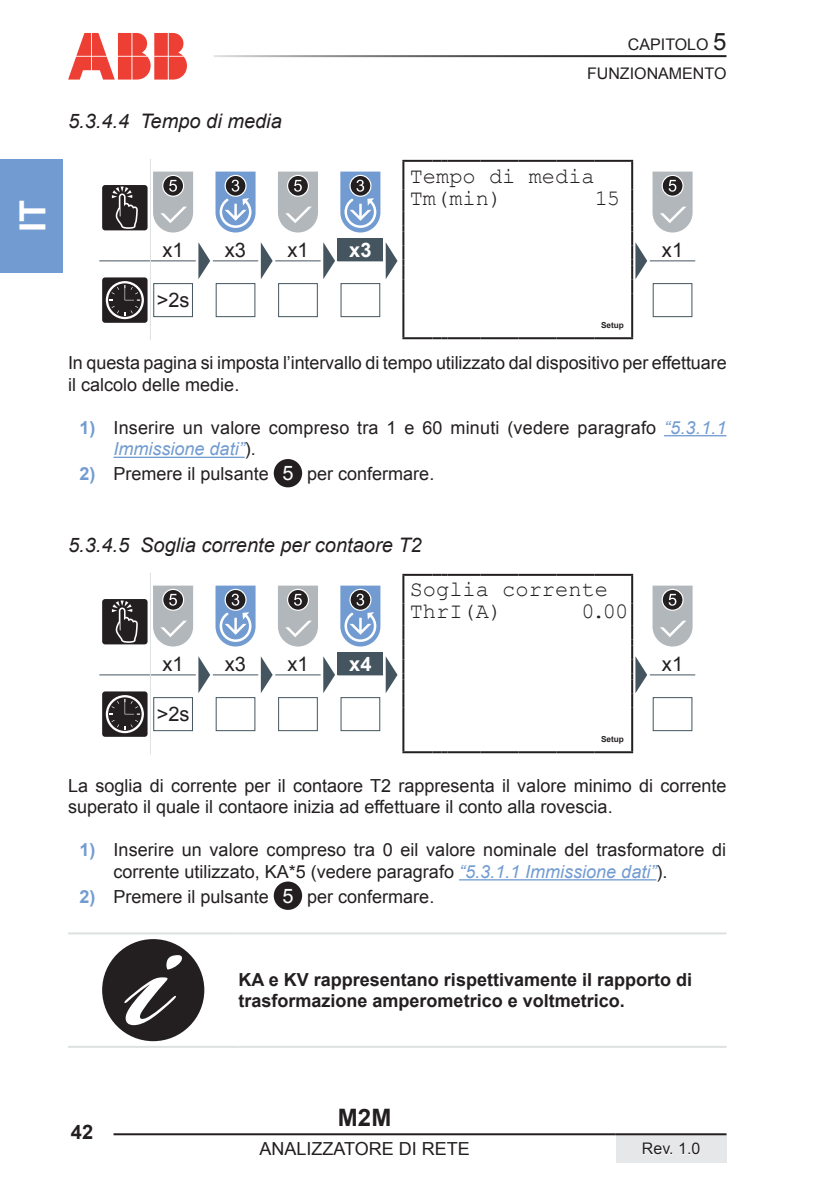
<style>
.page{position:relative;width:840px;height:1191px;background:#fff}
.page>*{position:absolute;margin:0;border:0;box-sizing:border-box;transform-origin:0 0}
.t1{font:64px "ABB Logo Plain";color:#ee3f34}
.t2{font:700 36px "Arial";color:#fff}
.t3{font:700 24px "Arial";color:#231f20}
.t4{font:22px/22px "Courier New";color:#231f20}
.t5{font:italic 20px "Arial";color:#231f20}
.t6{font:20px "Arial";color:#231f20}
.t7{font:700 20px "Arial";color:#fff}
.t8{font:700 20px "Arial";color:#231f20}
.t9{font:18px/21.6px "Arial";color:#231f20}
.t10{font:700 18px/21.6px "Arial";color:#231f20}
.t11{font:16px "Arial";color:#231f20}
.t12{font:700 8.2px "Arial";color:#231f20}
.s1{font-size:24px}
.s2{font-weight:700;color:#729cd1}
.s3{font-style:italic;color:#729cd1}
.s4{font-size:20px;color:#fff}
</style>
<div class="page">
<div style="left:615px;top:1134px;width:111px;height:28px;background:#e6e7e9"></div>
<hr style="left:113px;top:1133px;width:502px;height:2px;background:#231f20">
<hr style="left:615px;top:1133px;width:111px;height:2px;background:#231f20">
<svg style="left:643px;top:1142px;width:29px;height:13px"></svg>
<svg style="left:679px;top:1142px;width:21px;height:13px"></svg>
<div style="left:0;top:159px;width:62px;height:113px;background:#729cd1"></div>
<hr style="left:99px;top:260px;width:51px;height:1px;background:#45555f">
<hr style="left:649px;top:260px;width:45px;height:1px;background:#45555f">
<hr style="left:150px;top:159px;width:1px;height:79px;background:#dde1e1">
<hr style="left:150px;top:261px;width:1px;height:79px;background:#dde1e1">
<div style="left:102px;top:185px;width:45px;height:45px;background:#231f20;border-radius:3px"></div>
<svg style="left:112px;top:187px;width:26px;height:42px"></svg>
<hr style="left:402px;top:160px;width:30px;height:2px;background:#231f20">
<hr style="left:402px;top:162px;width:2px;height:27px;background:#231f20">
<svg style="left:432px;top:160px;width:15px;height:2px"></svg>
<hr style="left:447px;top:160px;width:33px;height:2px;background:#231f20">
<hr style="left:480px;top:160px;width:38px;height:2px;background:#231f20">
<hr style="left:518px;top:160px;width:38px;height:2px;background:#231f20">
<hr style="left:556px;top:160px;width:38px;height:2px;background:#231f20">
<hr style="left:594px;top:160px;width:38px;height:2px;background:#231f20">
<hr style="left:630px;top:162px;width:2px;height:27px;background:#231f20">
<hr style="left:402px;top:314px;width:2px;height:23px;background:#231f20">
<hr style="left:630px;top:314px;width:2px;height:23px;background:#231f20">
<hr style="left:402px;top:337px;width:30px;height:2px;background:#231f20">
<svg style="left:432px;top:337px;width:15px;height:2px"></svg>
<hr style="left:447px;top:337px;width:33px;height:2px;background:#231f20">
<hr style="left:480px;top:337px;width:38px;height:2px;background:#231f20">
<hr style="left:518px;top:337px;width:38px;height:2px;background:#231f20">
<hr style="left:556px;top:337px;width:38px;height:2px;background:#231f20">
<hr style="left:594px;top:337px;width:38px;height:2px;background:#231f20">
<div style="left:102px;top:277px;width:45px;height:46px;background:#231f20;border-radius:3px"></div>
<svg style="left:106px;top:281px;width:38px;height:38px"></svg>
<svg style="left:150px;top:172px;width:254px;height:146px"></svg>
<svg style="left:630px;top:172px;width:62px;height:146px"></svg>
<hr style="left:99px;top:674px;width:51px;height:1px;background:#45555f">
<hr style="left:649px;top:674px;width:45px;height:1px;background:#45555f">
<hr style="left:150px;top:573px;width:1px;height:79px;background:#dde1e1">
<hr style="left:150px;top:675px;width:1px;height:79px;background:#dde1e1">
<div style="left:102px;top:599px;width:45px;height:45px;background:#231f20;border-radius:3px"></div>
<svg style="left:112px;top:600px;width:26px;height:43px"></svg>
<hr style="left:402px;top:574px;width:30px;height:2px;background:#231f20">
<hr style="left:402px;top:576px;width:2px;height:27px;background:#231f20">
<svg style="left:432px;top:574px;width:15px;height:2px"></svg>
<hr style="left:447px;top:574px;width:33px;height:2px;background:#231f20">
<hr style="left:480px;top:574px;width:38px;height:2px;background:#231f20">
<hr style="left:518px;top:574px;width:38px;height:2px;background:#231f20">
<hr style="left:556px;top:574px;width:38px;height:2px;background:#231f20">
<hr style="left:594px;top:574px;width:38px;height:2px;background:#231f20">
<hr style="left:630px;top:576px;width:2px;height:27px;background:#231f20">
<hr style="left:402px;top:728px;width:2px;height:23px;background:#231f20">
<hr style="left:630px;top:728px;width:2px;height:23px;background:#231f20">
<hr style="left:402px;top:751px;width:30px;height:2px;background:#231f20">
<svg style="left:432px;top:751px;width:15px;height:2px"></svg>
<hr style="left:447px;top:751px;width:33px;height:2px;background:#231f20">
<hr style="left:480px;top:751px;width:38px;height:2px;background:#231f20">
<hr style="left:518px;top:751px;width:38px;height:2px;background:#231f20">
<hr style="left:556px;top:751px;width:38px;height:2px;background:#231f20">
<hr style="left:594px;top:751px;width:38px;height:2px;background:#231f20">
<div style="left:102px;top:691px;width:45px;height:46px;background:#231f20;border-radius:3px"></div>
<svg style="left:106px;top:695px;width:38px;height:38px"></svg>
<svg style="left:150px;top:585px;width:254px;height:146px"></svg>
<svg style="left:630px;top:585px;width:62px;height:146px"></svg>
<hr style="left:663px;top:435px;width:63px;height:1px;background:#729cd1">
<hr style="left:113px;top:457px;width:131px;height:1px;background:#729cd1">
<div style="left:273px;top:459px;width:29px;height:28px;background:#231f20;border-radius:50%"></div>
<hr style="left:459px;top:879px;width:197px;height:1px;background:#729cd1">
<div style="left:273px;top:881px;width:29px;height:29px;background:#231f20;border-radius:50%"></div>
<hr style="left:68px;top:932px;width:170px;height:2px;background:#dde1e1">
<hr style="left:238px;top:932px;width:488px;height:2px;background:#dde1e1">
<hr style="left:68px;top:1045px;width:170px;height:2px;background:#dde1e1">
<hr style="left:238px;top:1045px;width:488px;height:2px;background:#dde1e1">
<div style="left:102px;top:939px;width:102px;height:102px;background:#231f20;border-radius:50%"></div>
<svg style="left:124px;top:977px;width:52px;height:48px"></svg>
<svg style="left:166px;top:955px;width:17px;height:14px"></svg>
<h2 class="t2" style="left:9px;top:231px;width:34px;rotate:-90deg">IT</h2>
<h1 class="t1" style="left:68px;top:20px;width:124px">ABB</h1>
<p class="t5" style="left:68px;top:108px;width:215px">5.3.4.4 Tempo di media</p>
<p class="t11" style="left:627px;top:34px;width:100px">CAPITOLO <span class="s1">5</span></p>
<p class="t11" style="left:586px;top:63px;width:141px">FUNZIONAMENTO</p>
<p class="t4" style="left:409px;top:164px;width:186px">Tempo di media<br>Tm(min)</p>
<p class="t4" style="left:594px;top:186px;width:27px">15</p>
<p class="t6" style="left:162px;top:237px;width:23px">x1</p>
<p class="t6" style="left:225px;top:237px;width:23px">x3</p>
<p class="t6" style="left:287px;top:237px;width:23px">x1</p>
<p class="t7" style="left:349px;top:237px;width:24px">x3</p>
<p class="t6" style="left:661px;top:237px;width:23px">x1</p>
<p class="t6" style="left:157px;top:287px;width:34px">&gt;2s</p>
<p class="t12" style="left:600px;top:319px;width:24px">Setup</p>
<p class="t9" style="left:68px;top:352px;width:659px">In questa pagina si imposta l’intervallo di tempo utilizzato dal dispositivo per effettuare il calcolo delle medie.</p>
<p class="t9" style="left:113px;top:417px;width:614px;text-indent:-34px"><span class="s2">1)</span> Inserire un valore compreso tra 1 e 60 minuti (vedere paragrafo <span class="s3">“5.3.1.1<br>Immissione dati”</span>).</p>
<p class="t9" style="left:79px;top:463px;width:356px"><span class="s2">2)</span> Premere il pulsante <span class="s4">5</span> per confermare.</p>
<p class="t5" style="left:68px;top:532px;width:355px">5.3.4.5 Soglia corrente per contaore T2</p>
<p class="t4" style="left:409px;top:577px;width:199px">Soglia corrente<br>ThrI(A)</p>
<p class="t4" style="left:581px;top:599px;width:48px">0.00</p>
<p class="t6" style="left:162px;top:650px;width:23px">x1</p>
<p class="t6" style="left:225px;top:650px;width:23px">x3</p>
<p class="t6" style="left:287px;top:650px;width:23px">x1</p>
<p class="t7" style="left:349px;top:650px;width:24px">x4</p>
<p class="t6" style="left:661px;top:650px;width:23px">x1</p>
<p class="t6" style="left:157px;top:701px;width:34px">&gt;2s</p>
<p class="t12" style="left:600px;top:733px;width:24px">Setup</p>
<p class="t9" style="left:68px;top:774px;width:659px">La soglia di corrente per il contaore T2 rappresenta il valore minimo di corrente superato il quale il contaore inizia ad effettuare il conto alla rovescia.</p>
<p class="t9" style="left:113px;top:839px;width:613px;text-indent:-34px"><span class="s2">1)</span> Inserire un valore compreso tra 0 eil valore nominale del trasformatore di corrente utilizzato, KA*5 (vedere paragrafo <span class="s3">“5.3.1.1 Immissione dati”</span>).</p>
<p class="t9" style="left:79px;top:886px;width:356px"><span class="s2">2)</span> Premere il pulsante <span class="s4">5</span> per confermare.</p>
<p class="t10" style="left:238px;top:969px;width:455px">KA e KV rappresentano rispettivamente il rapporto di trasformazione amperometrico e voltmetrico.</p>
<p class="t8" style="left:71px;top:1118px;width:24px">42</p>
<h3 class="t3" style="left:338px;top:1101px;width:55px">M2M</h3>
<p class="t9" style="left:259px;top:1138px;width:212px">ANALIZZATORE DI RETE</p>
<p class="t11" style="left:641px;top:1138px;width:60px">Rev. 1.0</p>
</div>
